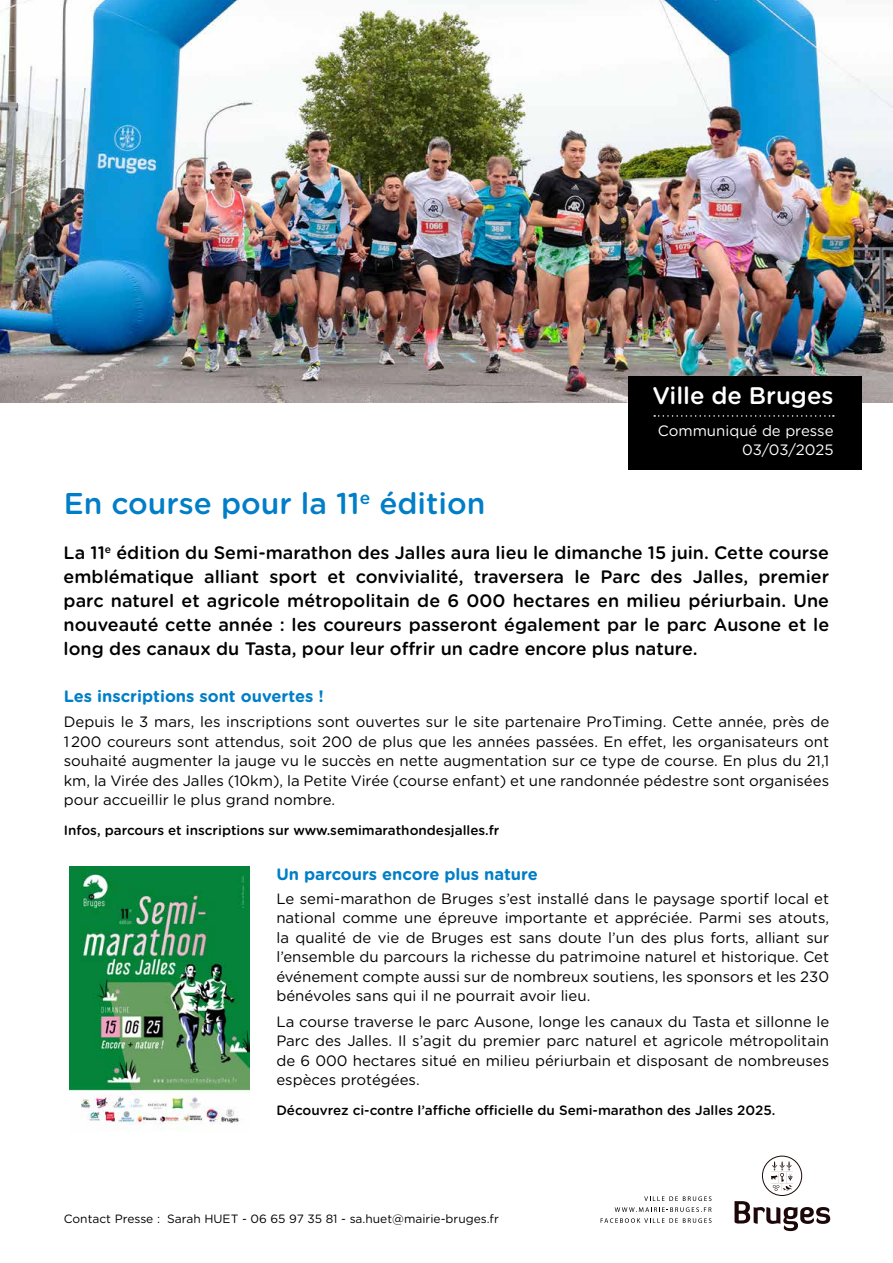
<style>
.page{position:relative;width:893px;height:1263px;background:#fff}
.page>*{position:absolute;margin:0;border:0;box-sizing:border-box;transform-origin:0 0}
.t1{font:500 30px "Gotham Rounded";color:#007ec7}
.t2{font:500 24px "Gotham Rounded";color:#fff}
.t3{font:500 18px/24px "Gotham Rounded";color:#000;text-align:justify}
.t4{font:700 16.5px "Gotham Rounded";color:#007ec7}
.t5{font:15px/19.5px "Gotham Rounded";color:#000;text-align:justify}
.t6{font:15px/19.5px "Gotham Rounded";color:#fff;text-align:right}
.t7{font:500 13.5px "Gotham Rounded";color:#000}
.t8{font:12px "Gotham Rounded";color:#000}
</style>
<div class="page">
<svg style="left:644px;top:1196px;width:67px;height:5px"></svg>
<svg style="left:615px;top:1207px;width:96px;height:5px"></svg>
<svg style="left:601px;top:1218px;width:110px;height:5px"></svg>
<svg style="left:734px;top:1155px;width:96px;height:76px"></svg>
<img style="left:0;top:0;width:893px;height:402px">
<div style="left:628px;top:376px;width:234px;height:93px;background:#000"></div>
<svg style="left:654px;top:415px;width:180px;height:2px"></svg>
<img style="left:70px;top:866px;width:179px;height:265px">
<h1 class="t1" style="left:64px;top:482px;width:423px">En course pour la 11<sup>e</sup> édition</h1>
<h2 class="t2" style="left:652px;top:378px;width:183px">Ville de Bruges</h2>
<p class="t6" style="left:658px;top:420px;width:177px">Communiqué de presse<br>03/03/2025</p>
<p class="t3" style="left:64px;top:539px;width:767px">La 11<sup>e</sup> édition du Semi-marathon des Jalles aura lieu le dimanche 15 juin. Cette course emblématique alliant sport et convivialité, traversera le Parc des Jalles, premier parc naturel et agricole métropolitain de 6 000 hectares en milieu périurbain. Une nouveauté cette année : les coureurs passeront également par le parc Ausone et le long des canaux du Tasta, pour leur offrir un cadre encore plus nature.</p>
<p class="t4" style="left:64px;top:684px;width:261px">Les inscriptions sont ouvertes !</p>
<p class="t5" style="left:64px;top:711px;width:767px">Depuis le 3 mars, les inscriptions sont ouvertes sur le site partenaire ProTiming. Cette année, près de 1 200 coureurs sont attendus, soit 200 de plus que les années passées. En effet, les organisateurs ont souhaité augmenter la jauge vu le succès en nette augmentation sur ce type de course. En plus du 21,1 km, la Virée des Jalles (10km), la Petite Virée (course enfant) et une randonnée pédestre sont organisées pour accueillir le plus grand nombre.</p>
<p class="t7" style="left:64px;top:821px;width:437px">Infos, parcours et inscriptions sur www.semimarathondesjalles.fr</p>
<p class="t4" style="left:276px;top:861px;width:263px">Un parcours encore plus nature</p>
<p class="t5" style="left:276px;top:888px;width:554px">Le semi-marathon de Bruges s’est installé dans le paysage sportif local et national comme une épreuve importante et appréciée. Parmi ses atouts, la qualité de vie de Bruges est sans doute l’un des plus forts, alliant sur l’ensemble du parcours la richesse du patrimoine naturel et historique. Cet événement compte aussi sur de nombreux soutiens, les sponsors et les 230 bénévoles sans qui il ne pourrait avoir lieu.</p>
<p class="t5" style="left:276px;top:1011px;width:554px">La course traverse le parc Ausone, longe les canaux du Tasta et sillonne le Parc des Jalles. Il s’agit du premier parc naturel et agricole métropolitain de 6 000 hectares situé en milieu périurbain et disposant de nombreuses espèces protégées.</p>
<p class="t7" style="left:276px;top:1101px;width:501px">Découvrez ci-contre l’affiche officielle du Semi-marathon des Jalles 2025.</p>
<p class="t8" style="left:64px;top:1210px;width:437px">Contact Presse : Sarah HUET - 06 65 97 35 81 - sa.huet@mairie-bruges.fr</p>
</div>
